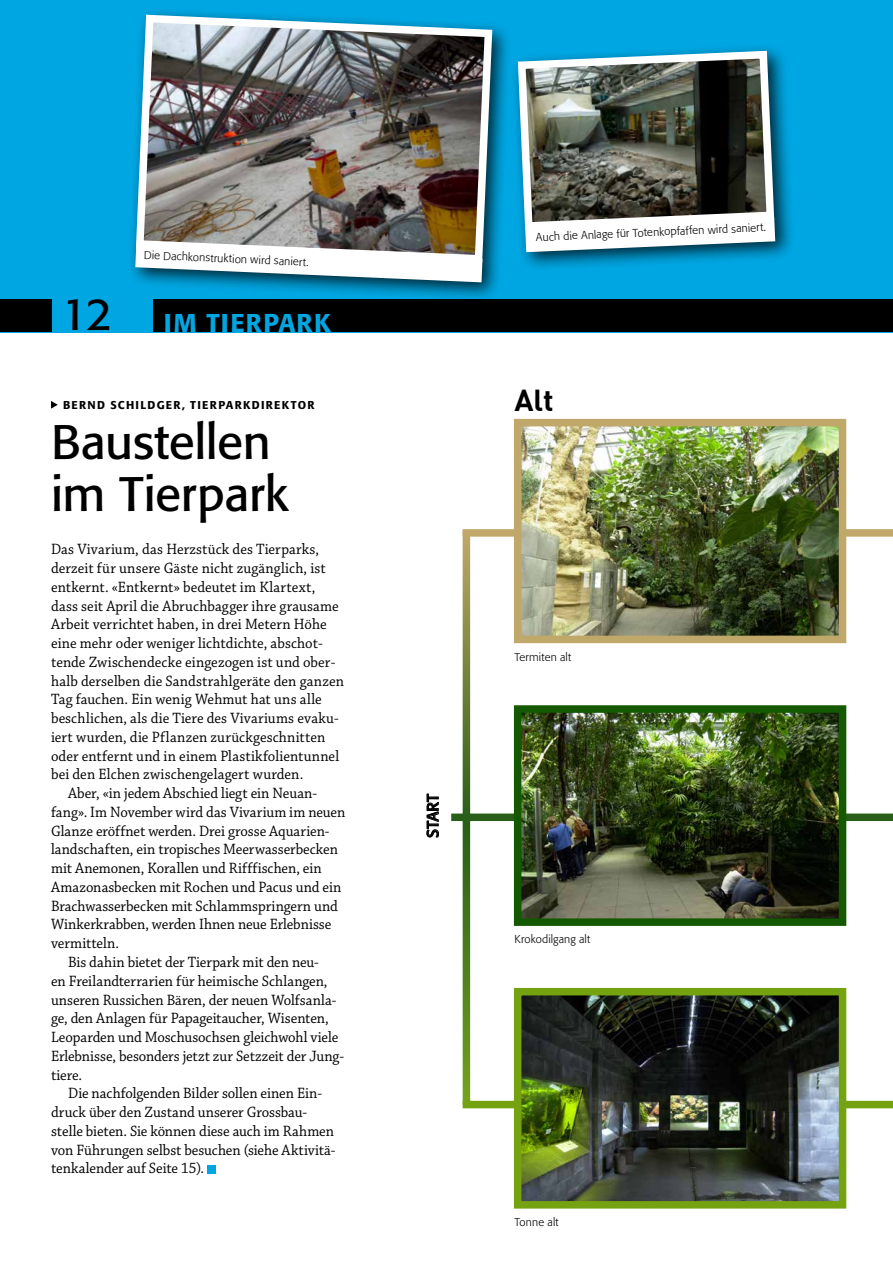
<style>
.page{position:relative;width:893px;height:1263px;background:#fff}
.page>*{position:absolute;margin:0;border:0;box-sizing:border-box;transform-origin:0 0}
.t1{font:48px/52.5px "Formata";letter-spacing:-.01em;color:#000}
.t2{font:700 30px "DIN";color:#000}
.t3{font:500 25.5px "Formata";letter-spacing:.065em;color:#00a6e2}
.t4{font:15.75px "Chaparral Pro";color:#000;scale:.94 1}
.t5{font:15.75px "Formata";letter-spacing:.02em;color:#000}
.t6{font:300 11.25px "Formata";letter-spacing:.01em;color:#000}
.t7{font:500 11.25px "Formata";letter-spacing:.115em;color:#000}
.s1{font-weight:400;font-size:44.7px;color:#000}
</style>
<div class="page">
<div style="left:463px;top:529px;width:430px;height:8px;background:#c0a86a"></div>
<svg style="left:463px;top:537px;width:7px;height:564px;background:#60812c"></svg>
<div style="left:455px;top:813px;width:438px;height:8px;background:#285e18"></div>
<div style="left:463px;top:1101px;width:430px;height:7px;background:#74a210"></div>
<div style="left:0;top:0;width:893px;height:333px;background:#00a6e2"></div>
<div style="left:0;top:299px;width:51px;height:33px;background:#000"></div>
<div style="left:153px;top:299px;width:361px;height:33px;background:#000"></div>
<svg style="left:51px;top:401px;width:7px;height:8px"></svg>
<div style="left:207px;top:1165px;width:9px;height:8px;background:#00a6e2"></div>
<img style="left:523px;top:428px;width:314px;height:206px">
<div style="left:514px;top:419px;width:332px;height:224px;border:8px solid #c0a86a"></div>
<img style="left:523px;top:714px;width:314px;height:203px">
<div style="left:514px;top:705px;width:332px;height:221px;border:8px solid #145900"></div>
<img style="left:523px;top:997px;width:314px;height:202px">
<div style="left:514px;top:988px;width:332px;height:220px;border:8px solid #74a210"></div>
<div style="left:455px;top:299px;width:438px;height:33px;background:#000"></div>
<div style="left:128px;top:7px;width:384px;height:295px;background:#000;opacity:.75"></div>
<img style="left:132px;top:11px;width:364px;height:256px">
<svg style="left:135px;top:244px;width:347px;height:38px;background:#becfd5"></svg>
<div style="left:510px;top:43px;width:285px;height:229px;background:#000;opacity:.75"></div>
<img style="left:514px;top:47px;width:264px;height:187px">
<svg style="left:525px;top:218px;width:250px;height:34px;background:#d2e0e4"></svg>
<svg style="left:427px;top:793px;width:12px;height:44px"></svg>
<p class="t6" style="left:144px;top:249px;width:166px;rotate:2deg">Die Dachkonstruktion wird saniert.</p>
<h3 class="t3" style="left:61px;top:307px;width:271px"><span class="s1">12</span> IM TIERPARK</h3>
<p class="t7" style="left:63px;top:398px;width:253px">BERND SCHILDGER, TIERPARKDIREKTOR</p>
<h1 class="t1" style="left:51px;top:415px;width:239px">Baustellen im Tierpark</h1>
<p class="t4" style="left:51px;top:541px;width:287px">Das Vivarium, das Herzstück des Tierparks,</p>
<p class="t4" style="left:51px;top:559px;width:294px">derzeit für unsere Gäste nicht zugänglich, ist</p>
<p class="t4" style="left:51px;top:578px;width:283px">entkernt. «Entkernt» bedeutet im Klartext,</p>
<p class="t4" style="left:51px;top:597px;width:308px">dass seit April die Abruchbagger ihre grausame</p>
<p class="t4" style="left:51px;top:616px;width:295px">Arbeit verrichtet haben, in drei Metern Höhe</p>
<p class="t4" style="left:51px;top:634px;width:291px">eine mehr oder weniger lichtdichte, abschot-</p>
<p class="t4" style="left:51px;top:653px;width:304px">tende Zwischendecke eingezogen ist und ober-</p>
<p class="t4" style="left:51px;top:672px;width:313px">halb derselben die Sandstrahlgeräte den ganzen</p>
<p class="t4" style="left:51px;top:691px;width:289px">Tag fauchen. Ein wenig Wehmut hat uns alle</p>
<p class="t4" style="left:51px;top:709px;width:308px">beschlichen, als die Tiere des Vivariums evaku-</p>
<p class="t4" style="left:51px;top:728px;width:293px">iert wurden, die Pflanzen zurückgeschnitten</p>
<p class="t4" style="left:51px;top:747px;width:308px">oder entfernt und in einem Plastikfolientunnel</p>
<p class="t4" style="left:51px;top:766px;width:270px">bei den Elchen zwischengelagert wurden.</p>
<p class="t4" style="left:68px;top:784px;width:266px">Aber, «in jedem Abschied liegt ein Neuan-</p>
<p class="t4" style="left:51px;top:803px;width:315px">fang». Im November wird das Vivarium im neuen</p>
<p class="t4" style="left:51px;top:822px;width:298px">Glanze eröffnet werden. Drei grosse Aquarien-</p>
<p class="t4" style="left:51px;top:841px;width:307px">landschaften, ein tropisches Meerwasserbecken</p>
<p class="t4" style="left:51px;top:859px;width:290px">mit Anemonen, Korallen und Rifffischen, ein</p>
<p class="t4" style="left:51px;top:878px;width:310px">Amazonasbecken mit Rochen und Pacus und ein</p>
<p class="t4" style="left:51px;top:897px;width:307px">Brachwasserbecken mit Schlammspringern und</p>
<p class="t4" style="left:51px;top:916px;width:300px">Winkerkrabben, werden Ihnen neue Erlebnisse</p>
<p class="t4" style="left:51px;top:934px;width:74px">vermitteln.</p>
<p class="t4" style="left:68px;top:953px;width:268px">Bis dahin bietet der Tierpark mit den neu-</p>
<p class="t4" style="left:51px;top:972px;width:296px">en Freilandterrarien für heimische Schlangen,</p>
<p class="t4" style="left:51px;top:991px;width:305px">unseren Russichen Bären, der neuen Wolfsanla-</p>
<p class="t4" style="left:51px;top:1009px;width:297px">ge, den Anlagen für Papageitaucher, Wisenten,</p>
<p class="t4" style="left:51px;top:1028px;width:307px">Leoparden und Moschusochsen gleichwohl viele</p>
<p class="t4" style="left:51px;top:1047px;width:313px">Erlebnisse, besonders jetzt zur Setzzeit der Jung-</p>
<p class="t4" style="left:51px;top:1066px;width:35px">tiere.</p>
<p class="t4" style="left:68px;top:1084px;width:272px">Die nachfolgenden Bilder sollen einen Ein-</p>
<p class="t4" style="left:51px;top:1103px;width:274px">druck über den Zustand unserer Grossbau-</p>
<p class="t4" style="left:51px;top:1122px;width:303px">stelle bieten. Sie können diese auch im Rahmen</p>
<p class="t4" style="left:51px;top:1141px;width:304px">von Führungen selbst besuchen (siehe Aktivitä-</p>
<p class="t4" style="left:51px;top:1159px;width:164px">tenkalender auf Seite 15).</p>
<p class="t6" style="left:536px;top:229px;width:232px;rotate:-2deg">Auch die Anlage für Totenkopfaffen wird saniert.</p>
<h2 class="t2" style="left:514px;top:380px;width:41px">Alt</h2>
<p class="t5" style="left:423px;top:838px;width:42px;rotate:-90deg">Start</p>
<p class="t6" style="left:514px;top:650px;width:58px">Termiten alt</p>
<p class="t6" style="left:514px;top:933px;width:77px">Krokodilgang alt</p>
<p class="t6" style="left:514px;top:1215px;width:46px">Tonne alt</p>
</div>
